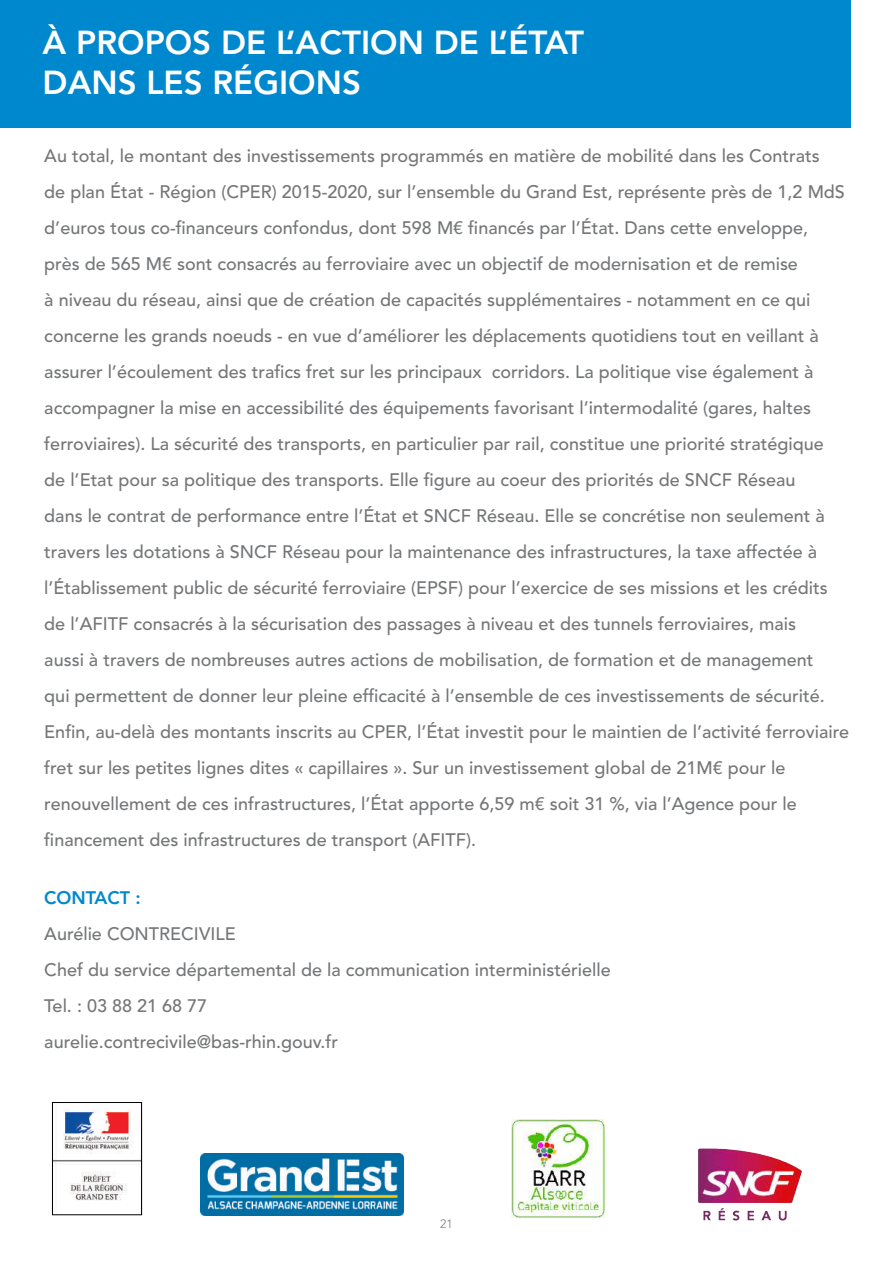
<style>
.page{position:relative;width:893px;height:1263px;background:#fff}
.page>*{position:absolute;margin:0;border:0;box-sizing:border-box;transform-origin:0 0}
.t1{font:800 33px/39.6px "Avenir LT Std";color:#fff}
.t2{font:500 18px/36px "Avenir LT Std";color:#747678}
.t3{font:800 18px "Avenir LT Std";color:#0088ce}
.t4{font:300 12px "Avenir LT Std";color:#747678}
</style>
<div class="page">
<img style="left:201px;top:1153px;width:202px;height:62px">
<img style="left:698px;top:1148px;width:104px;height:73px">
<img style="left:54px;top:1108px;width:86px;height:93px">
<div style="left:52px;top:1102px;width:90px;height:113px;border:1px solid #000"></div>
<img style="left:511px;top:1119px;width:93px;height:98px">
<div style="left:0;top:0;width:850px;height:128px;background:#0088ce"></div>
<h1 class="t1" style="left:43px;top:23px;width:543px">À PROPOS DE L’ACTION DE L’ÉTAT<br>DANS LES RÉGIONS</h1>
<p class="t2" style="left:44px;top:138px;width:806px">Au total, le montant des investissements programmés en matière de mobilité dans les Contrats<br>de plan État - Région (CPER) 2015-2020, sur l’ensemble du Grand Est, représente près de 1,2 MdS d’euros tous co-financeurs confondus, dont 598 M€ financés par l’État. Dans cette enveloppe,<br>près de 565 M€ sont consacrés au ferroviaire avec un objectif de modernisation et de remise<br>à niveau du réseau, ainsi que de création de capacités supplémentaires - notamment en ce qui concerne les grands noeuds - en vue d’améliorer les déplacements quotidiens tout en veillant à assurer l’écoulement des trafics fret sur les principaux corridors. La politique vise également à accompagner la mise en accessibilité des équipements favorisant l’intermodalité (gares, haltes ferroviaires). La sécurité des transports, en particulier par rail, constitue une priorité stratégique de l’Etat pour sa politique des transports. Elle figure au coeur des priorités de SNCF Réseau<br>dans le contrat de performance entre l’État et SNCF Réseau. Elle se concrétise non seulement à travers les dotations à SNCF Réseau pour la maintenance des infrastructures, la taxe affectée à l’Établissement public de sécurité ferroviaire (EPSF) pour l’exercice de ses missions et les crédits de l’AFITF consacrés à la sécurisation des passages à niveau et des tunnels ferroviaires, mais<br>aussi à travers de nombreuses autres actions de mobilisation, de formation et de management<br>qui permettent de donner leur pleine efficacité à l’ensemble de ces investissements de sécurité.<br>Enfin, au-delà des montants inscrits au CPER, l’État investit pour le maintien de l’activité ferroviaire fret sur les petites lignes dites « capillaires ». Sur un investissement global de 21M€ pour le renouvellement de ces infrastructures, l’État apporte 6,59 m€ soit 31 %, via l’Agence pour le financement des infrastructures de transport (AFITF).</p>
<p class="t3" style="left:44px;top:887px;width:98px">CONTACT :</p>
<p class="t2" style="left:44px;top:916px;width:568px">Aurélie CONTRECIVILE<br>Chef du service départemental de la communication interministérielle Tel. : 03 88 21 68 77<br>aurelie.contrecivile@bas-rhin.gouv.fr</p>
<p class="t4" style="left:440px;top:1217px;width:14px">21</p>
</div>
